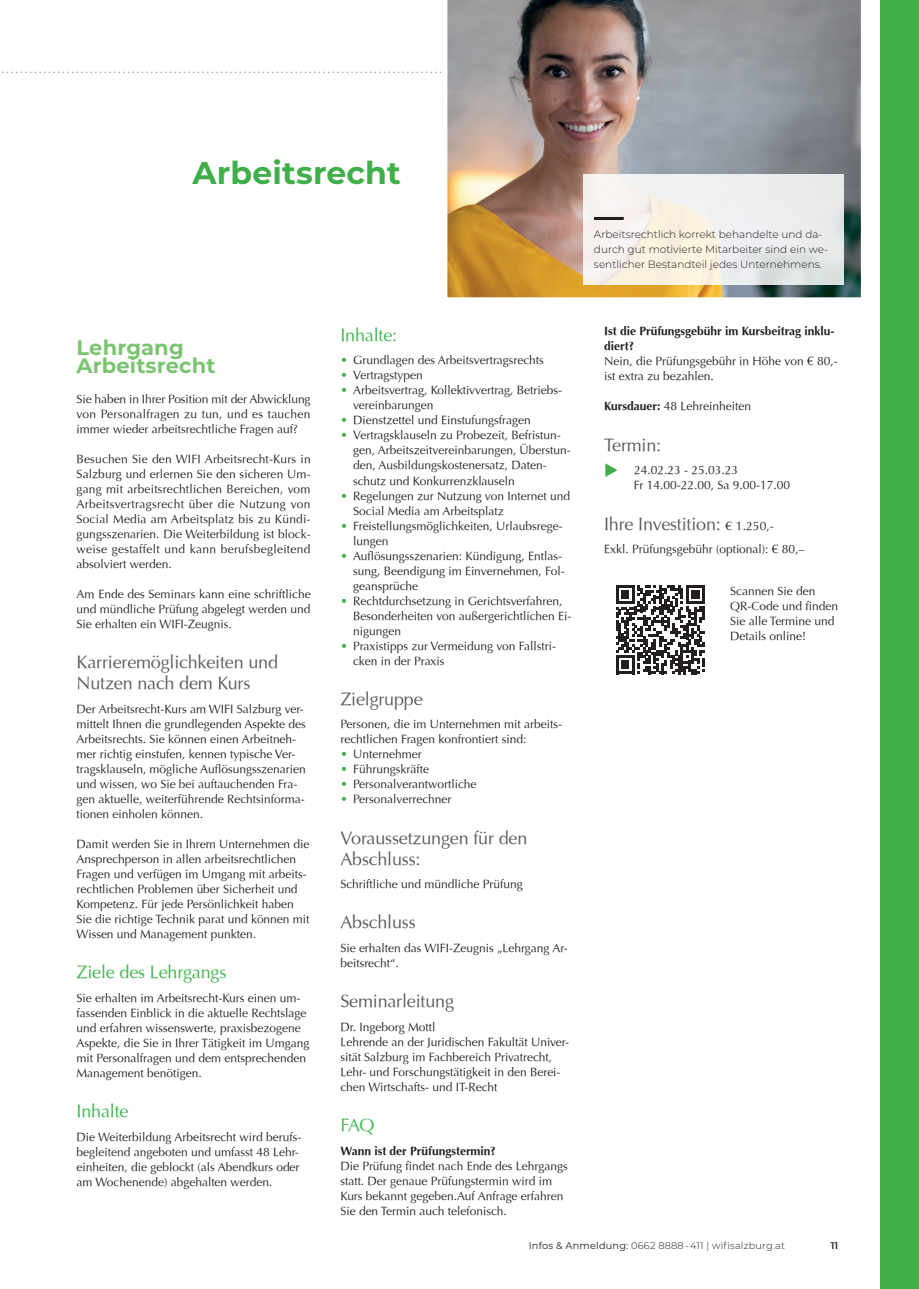
<style>
.page{position:relative;width:919px;height:1289px;background:#fff}
.page>*{position:absolute;margin:0;border:0;box-sizing:border-box;transform-origin:0 0}
.t1{font:700 31.5px "Montserrat";letter-spacing:.005em;color:#40ae49}
.t2{font:700 21px/18px "Montserrat";letter-spacing:.005em;color:#7ac471}
.t3{font:18px/21px "Optima";letter-spacing:-.01em;color:#57585a}
.t4{font:18px "Optima";letter-spacing:-.01em;color:#3ab54a}
.t5{font:12px/15px "Optima";color:#231f20}
.t6{font:700 12px/15px "Optima";color:#231f20}
.t7{font:300 10.5px/15px "Montserrat";color:#231f20}
.t8{font:300 9.75px "Montserrat";letter-spacing:.02em;color:#231f20}
.t9{font:600 9.75px "Montserrat";color:#231f20}
.s1{color:#40ae49}
.s2{font-weight:700}
.s3{font-size:12px;color:#231f20}
.s4{font-weight:400}
</style>
<div class="page">
<div style="left:880px;top:0;width:38px;height:1288px;background:#40ae49"></div>
<svg style="left:2px;top:72px;width:435px;height:1px"></svg>
<img style="left:439px;top:0;width:422px;height:298px">
<svg style="left:583px;top:174px;width:260px;height:111px;fill:#eeefed"></svg>
<hr style="left:594px;top:217px;width:29px;height:3px;background:#231f20">
<svg style="left:616px;top:585px;width:88px;height:89px"></svg>
<h1 class="t1" style="left:192px;top:150px;width:210px">Arbeitsrecht</h1>
<h2 class="t2" style="left:77px;top:337px;width:140px">Lehrgang<br>Arbeitsrecht</h2>
<p class="t5" style="left:77px;top:391px;width:235px;text-align:justify">Sie haben in Ihrer Position mit der Abwicklung von Personalfragen zu tun, und es tauchen immer wieder arbeitsrechtliche Fragen auf?</p>
<p class="t5" style="left:77px;top:451px;width:235px;text-align:justify">Besuchen Sie den WIFI Arbeitsrecht-Kurs in Salzburg und erlernen Sie den sicheren Um&shy;gang mit arbeitsrechtlichen Bereichen, vom Arbeitsvertragsrecht über die Nutzung von Social Media am Arbeitsplatz bis zu Kündi&shy;gungsszenarien. Die Weiterbildung ist block&shy;weise gestaffelt und kann berufsbegleitend absolviert werden.</p>
<p class="t5" style="left:77px;top:586px;width:235px;text-align:justify">Am Ende des Seminars kann eine schriftliche und mündliche Prüfung abgelegt werden und Sie erhalten ein WIFI-Zeugnis.</p>
<h3 class="t3" style="left:77px;top:652px;width:203px">Karrieremöglichkeiten und<br>Nutzen nach dem Kurs</h3>
<p class="t5" style="left:77px;top:701px;width:231px">Der Arbeitsrecht-Kurs am WIFI Salzburg ver&shy;mittelt Ihnen die grundlegenden Aspekte des Arbeitsrechts. Sie können einen Arbeitneh&shy;mer richtig einstufen, kennen typische Ver&shy;tragsklauseln, mögliche Auflösungsszenarien und wissen, wo Sie bei auftauchenden Fra&shy;gen aktuelle, weiterführende Rechtsinforma&shy;tionen einholen können.</p>
<p class="t5" style="left:77px;top:836px;width:234px">Damit werden Sie in Ihrem Unternehmen die Ansprechperson in allen arbeitsrechtlichen Fragen und verfügen im Umgang mit arbeits&shy;rechtlichen Problemen über Sicherheit und Kompetenz. Für jede Persönlichkeit haben Sie die richtige Technik parat und können mit Wissen und Management punkten.</p>
<h3 class="t4" style="left:77px;top:961px;width:151px">Ziele des Lehrgangs</h3>
<p class="t5" style="left:77px;top:990px;width:234px">Sie erhalten im Arbeitsrecht-Kurs einen um&shy;fassenden Einblick in die aktuelle Rechtslage und erfahren wissenswerte, praxisbezogene Aspekte, die Sie in Ihrer Tätigkeit im Umgang mit Personalfragen und dem entsprechenden Management benötigen.</p>
<h3 class="t4" style="left:77px;top:1100px;width:53px">Inhalte</h3>
<p class="t5" style="left:77px;top:1129px;width:226px">Die Weiterbildung Arbeitsrecht wird berufs&shy;begleitend angeboten und umfasst 48 Lehr&shy;einheiten, die geblockt (als Abendkurs oder am Wochenende) abgehalten werden.</p>
<h3 class="t4" style="left:340px;top:324px;width:58px">Inhalte:</h3>
<p class="t5" style="left:340px;top:353px;width:205px"><span class="s1">•</span> Grundlagen des Arbeitsvertragsrechts</p>
<p class="t5" style="left:340px;top:368px;width:84px"><span class="s1">•</span> Vertragstypen</p>
<p class="t5" style="left:353px;top:383px;width:210px;text-indent:-13px"><span class="s1">•</span> Arbeitsvertrag, Kollektivvertrag, Betriebs&shy;vereinbarungen</p>
<p class="t5" style="left:340px;top:413px;width:192px"><span class="s1">•</span> Dienstzettel und Einstufungsfragen</p>
<p class="t5" style="left:353px;top:428px;width:219px;text-indent:-13px"><span class="s1">•</span> Vertragsklauseln zu Probezeit, Befristun&shy;gen, Arbeitszeitvereinbarungen, Überstun&shy;den, Ausbildungskostenersatz, Daten&shy;schutz und Konkurrenzklauseln</p>
<p class="t5" style="left:353px;top:488px;width:218px;text-indent:-13px"><span class="s1">•</span> Regelungen zur Nutzung von Internet und<br>Social Media am Arbeitsplatz</p>
<p class="t5" style="left:353px;top:518px;width:211px;text-indent:-13px"><span class="s1">•</span> Freistellungsmöglichkeiten, Urlaubsrege&shy;lungen</p>
<p class="t5" style="left:353px;top:548px;width:213px;text-indent:-13px"><span class="s1">•</span> Auflösungsszenarien: Kündigung, Entlas&shy;sung, Beendigung im Einvernehmen, Fol&shy;geansprüche</p>
<p class="t5" style="left:353px;top:593px;width:220px;text-indent:-13px"><span class="s1">•</span> Rechtdurchsetzung in Gerichtsverfahren,<br>Besonderheiten von außergerichtlichen Ei&shy;nigungen</p>
<p class="t5" style="left:353px;top:638px;width:204px;text-indent:-13px"><span class="s1">•</span> Praxistipps zur Vermeidung von Fallstri&shy;cken in der Praxis</p>
<h3 class="t3" style="left:340px;top:688px;width:84px">Zielgruppe</h3>
<p class="t5" style="left:340px;top:717px;width:223px">Personen, die im Unternehmen mit arbeits&shy;rechtlichen Fragen konfrontiert sind:</p>
<p class="t5" style="left:340px;top:747px;width:83px"><span class="s1">•</span> Unternehmer</p>
<p class="t5" style="left:340px;top:762px;width:90px"><span class="s1">•</span> Führungskräfte</p>
<p class="t5" style="left:340px;top:777px;width:138px"><span class="s1">•</span> Personalverantwortliche</p>
<p class="t5" style="left:340px;top:792px;width:112px"><span class="s1">•</span> Personalverrechner</p>
<h3 class="t3" style="left:340px;top:827px;width:188px">Voraussetzungen für den<br>Abschluss:</h3>
<p class="t5" style="left:340px;top:876px;width:184px">Schriftliche und mündliche Prüfung</p>
<h3 class="t3" style="left:340px;top:912px;width:77px">Abschluss</h3>
<p class="t5" style="left:340px;top:940px;width:229px">Sie erhalten das WIFI-Zeugnis „Lehrgang Ar&shy;beitsrecht“.</p>
<h3 class="t3" style="left:340px;top:990px;width:115px">Seminarleitung</h3>
<p class="t5" style="left:340px;top:1019px;width:230px">Dr. Ingeborg Mottl<br>Lehrende an der Juridischen Fakultät Univer&shy;sität Salzburg im Fachbereich Privatrecht, Lehr- und Forschungstätigkeit in den Berei&shy;chen Wirtschafts- und IT-Recht</p>
<h3 class="t4" style="left:340px;top:1114px;width:36px">FAQ</h3>
<p class="t6" style="left:340px;top:1143px;width:157px">Wann ist der Prüfungstermin?</p>
<p class="t5" style="left:340px;top:1158px;width:229px">Die Prüfung findet nach Ende des Lehrgangs statt. Der genaue Prüfungstermin wird im Kurs bekannt gegeben.Auf Anfrage erfahren Sie den Termin auch telefonisch.</p>
<p class="t7" style="left:594px;top:226px;width:236px">Arbeitsrechtlich korrekt behandelte und da&shy;durch gut motivierte Mitarbeiter sind ein we&shy;sentlicher Bestandteil jedes Unternehmens.</p>
<p class="t6" style="left:604px;top:324px;width:232px">Ist die Prüfungsgebühr im Kursbeitrag inklu&shy;diert?</p>
<p class="t5" style="left:604px;top:354px;width:235px">Nein, die Prüfungsgebühr in Höhe von € 80,- ist extra zu bezahlen.</p>
<p class="t5" style="left:604px;top:399px;width:148px"><span class="s2">Kursdauer:</span> 48 Lehreinheiten</p>
<h3 class="t3" style="left:604px;top:434px;width:59px">Termin:</h3>
<p class="t5" style="left:634px;top:463px;width:157px;text-indent:-30px"><span class="s1">◆</span> 24.02.23 - 25.03.23<br>Fr 14.00-22.00, Sa 9.00-17.00</p>
<h3 class="t3" style="left:604px;top:513px;width:171px">Ihre Investition: <span class="s3">€ 1.250,-</span></h3>
<p class="t5" style="left:604px;top:541px;width:202px">Exkl. Prüfungsgebühr (optional): € 80,–</p>
<p class="t5" style="left:730px;top:583px;width:109px">Scannen Sie den<br>QR-Code und finden<br>Sie alle Termine und<br>Details online!</p>
<p class="t8" style="left:528px;top:1238px;width:258px"><span class="s4">Infos &amp; Anmeldung:</span> 0662 8888 - 411 | wifisalzburg.at</p>
<p class="t9" style="left:830px;top:1238px;width:9px">11</p>
</div>
